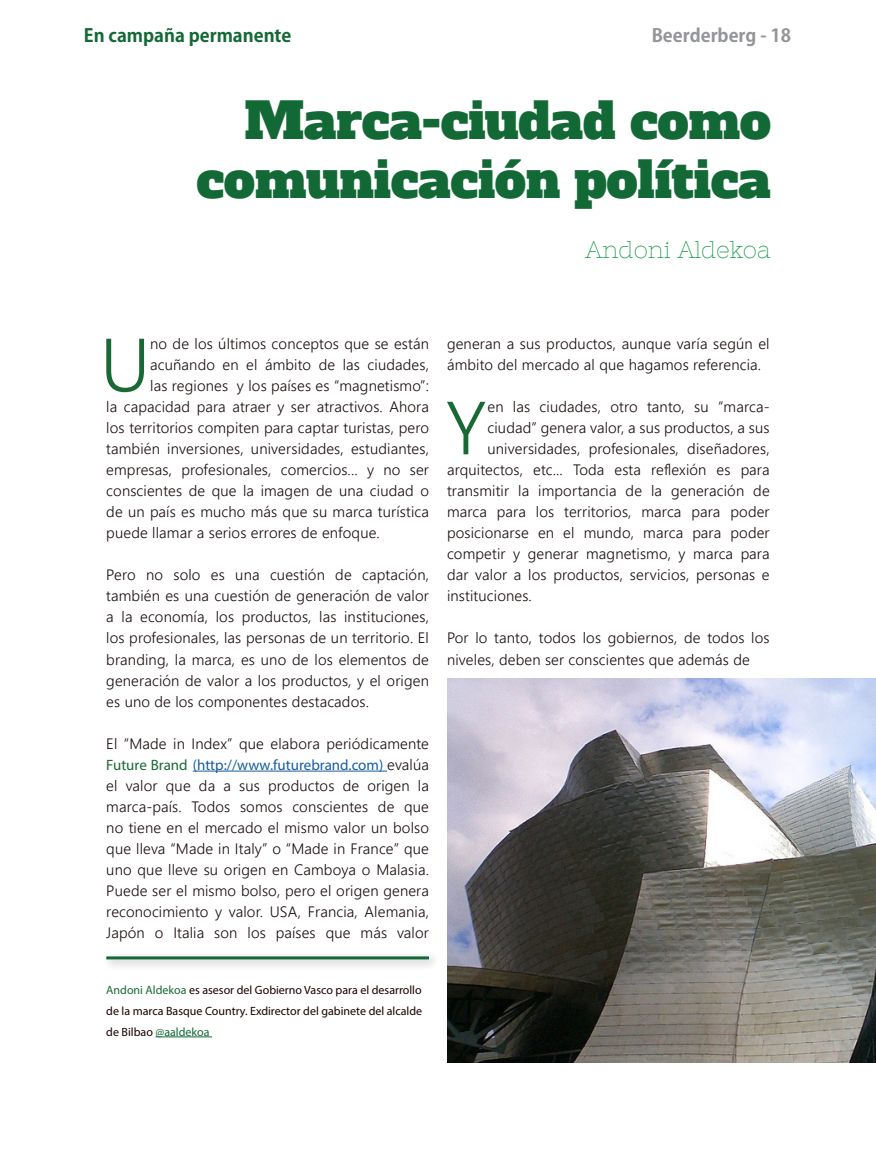
<style>
.page{position:relative;width:876px;height:1149px;background:#fff}
.page>*{position:absolute;margin:0;border:0;box-sizing:border-box;transform-origin:0 0}
.t1{font:300 75px "Segoe UI";color:#196935}
.t2{font:49.5px "Alfa Slab One";color:#136935}
.t3{font:24px "Nixie One";color:#169a47}
.t4{font:700 18px "Koz Go Pro";color:#136935}
.t5{font:700 18px "Koz Go Pro";color:#939598}
.t6{font:300 15px/21px "Segoe UI";letter-spacing:.01em;color:#190b0b;text-align:justify}
.t7{font:12px/21px "Myriad Pro";color:#190000;text-align:justify}
.s1{font-family:"Myriad Pro";font-weight:400;color:#196935}
.s2{font-family:"Myriad Pro";font-weight:400;color:#175d9e}
.s3{color:#196935}
.s4{color:#136935}
</style>
<div class="page">
<hr style="left:193px;top:770px;width:194px;height:1px;background:#175d9e">
<div style="left:102px;top:950px;width:338px;height:19px;background:#231f20;opacity:.38"></div>
<hr style="left:106px;top:956px;width:323px;height:3px;background:#136935">
<hr style="left:156px;top:1036px;width:56px;height:1px;background:#136935">
<img style="left:447px;top:678px;width:429px;height:384px">
<p class="t4" style="left:84px;top:24px;width:209px">En campaña permanente</p>
<p class="t5" style="left:652px;top:24px;width:141px">Beerderberg - 18</p>
<p class="t2" style="left:245px;top:87px;width:528px">Marca-ciudad como</p>
<p class="t2" style="left:197px;top:147px;width:575px">comunicación política</p>
<p class="t3" style="left:585px;top:236px;width:187px">Andoni Aldekoa</p>
<p class="t1" style="left:100px;top:304px;width:52px">U</p>
<p class="t6" style="left:150px;top:333px;width:280px">no de los últimos conceptos que se están</p>
<p class="t6" style="left:150px;top:354px;width:280px">acuñando en el ámbito de las ciudades,</p>
<p class="t6" style="left:150px;top:375px;width:280px">las regiones y los países es “magnetismo”:</p>
<p class="t6" style="left:106px;top:396px;width:324px">la capacidad para atraer y ser atractivos. Ahora</p>
<p class="t6" style="left:106px;top:417px;width:324px">los territorios compiten para captar turistas, pero</p>
<p class="t6" style="left:106px;top:438px;width:324px">también inversiones, universidades, estudiantes,</p>
<p class="t6" style="left:106px;top:459px;width:324px">empresas, profesionales, comercios... y no ser</p>
<p class="t6" style="left:106px;top:480px;width:324px">conscientes de que la imagen de una ciudad o</p>
<p class="t6" style="left:106px;top:501px;width:324px">de un país es mucho más que su marca turística</p>
<p class="t6" style="left:106px;top:522px;width:275px">puede llamar a serios errores de enfoque.</p>
<p class="t6" style="left:106px;top:564px;width:324px">Pero no solo es una cuestión de captación, también es una cuestión de generación de valor a la economía, los productos, las instituciones, los profesionales, las personas de un territorio. El branding, la marca, es uno de los elementos de generación de valor a los productos, y el origen es uno de los componentes destacados.</p>
<p class="t6" style="left:106px;top:732px;width:324px">El “Made in Index” que elabora periódicamente <span class="s1">Future Brand</span> <span class="s2">(http://www.futurebrand.com)</span> evalúa el valor que da a sus productos de origen la marca-país. Todos somos conscientes de que no tiene en el mercado el mismo valor un bolso que lleva “Made in Italy” o “Made in France” que uno que lleve su origen en Camboya o Malasia.<br>Puede ser el mismo bolso, pero el origen genera reconocimiento y valor. USA, Francia, Alemania, Japón o Italia son los países que más valor</p>
<p class="t7" style="left:106px;top:978px;width:317px"><span class="s3">Andoni Aldekoa</span> es asesor del Gobierno Vasco para el desarrollo de la marca Basque Country. Exdirector del gabinete del alcalde de Bilbao <span class="s4">@aaldekoa</span></p>
<p class="t6" style="left:447px;top:333px;width:324px">generan a sus productos, aunque varía según el ámbito del mercado al que hagamos referencia.</p>
<p class="t1" style="left:446px;top:367px;width:42px">Y</p>
<p class="t6" style="left:487px;top:396px;width:284px">en las ciudades, otro tanto, su “marca-</p>
<p class="t6" style="left:487px;top:417px;width:284px">ciudad” genera valor, a sus productos, a sus</p>
<p class="t6" style="left:487px;top:438px;width:284px">universidades, profesionales, diseñadores,</p>
<p class="t6" style="left:447px;top:459px;width:324px">arquitectos, etc... Toda esta reflexión es para</p>
<p class="t6" style="left:447px;top:480px;width:324px">transmitir la importancia de la generación de</p>
<p class="t6" style="left:447px;top:501px;width:324px">marca para los territorios, marca para poder</p>
<p class="t6" style="left:447px;top:522px;width:324px">posicionarse en el mundo, marca para poder</p>
<p class="t6" style="left:447px;top:543px;width:324px">competir y generar magnetismo, y marca para</p>
<p class="t6" style="left:447px;top:564px;width:324px">dar valor a los productos, servicios, personas e</p>
<p class="t6" style="left:447px;top:585px;width:86px">instituciones.</p>
<p class="t6" style="left:447px;top:627px;width:324px">Por lo tanto, todos los gobiernos, de todos los niveles, deben ser conscientes que además de</p>
</div>
